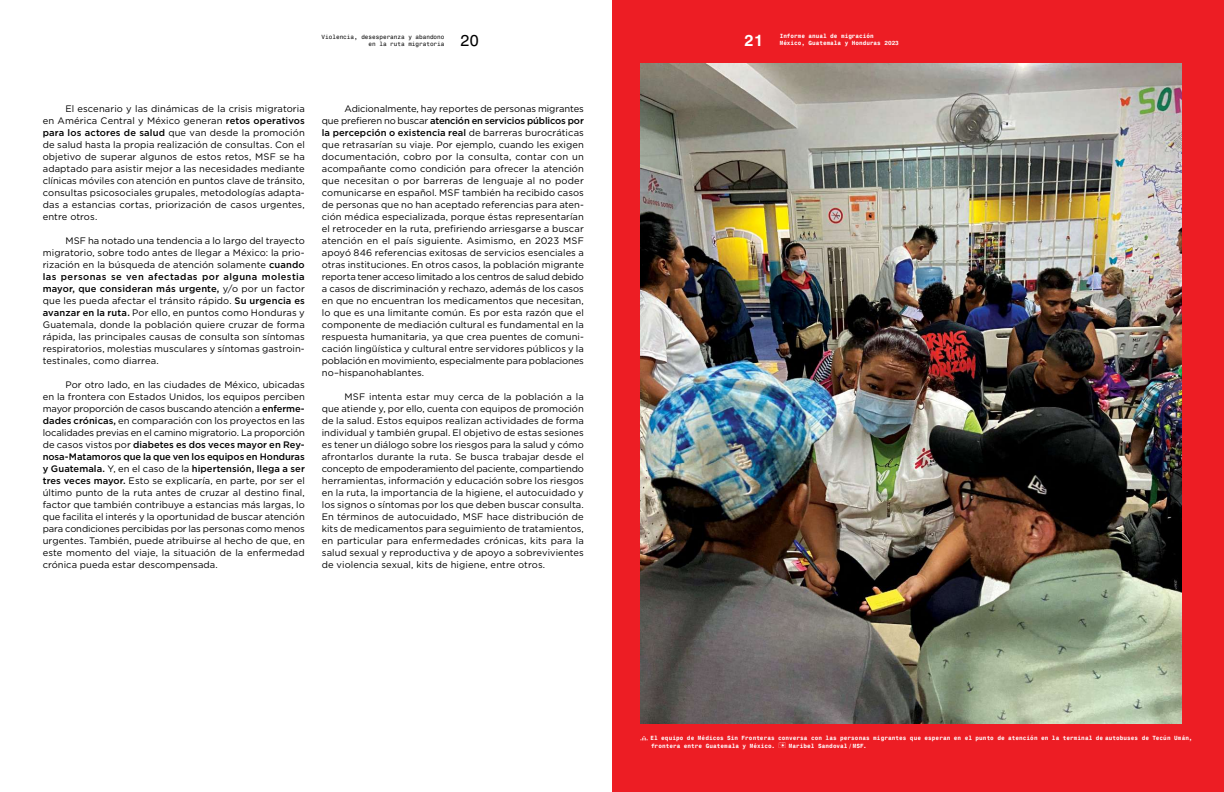
<style>
.page{position:relative;width:1224px;height:792px;background:#fff}
.page>*{position:absolute;margin:0;border:0;box-sizing:border-box;transform-origin:0 0}
.t1{font:700 16px "Monospace 821 BT";color:#fff}
.t2{font:16px "Monospace 821 BT";color:#000}
.t3{font:9.4px/12px "Gotham HTF";letter-spacing:.005em;color:#000;text-align:justify}
.t4{font:700 6px/7.4px "Monospace 821 BT";letter-spacing:.01em;color:#fff}
.t5{font:6px/7px "Monospace 821 BT";color:#000;text-align:right}
.s1{font-weight:500}
</style>
<div class="page">
<div style="left:612px;top:0;width:612px;height:792px;background:#ed1d24"></div>
<svg style="left:640px;top:736px;width:8px;height:4px"></svg>
<svg style="left:779px;top:742px;width:7px;height:6px"></svg>
<img style="left:640px;top:64px;width:541px;height:660px">
<p class="t5" style="left:322px;top:33px;width:124px">Violencia, desesperanza y abandono en la ruta migratoria</p>
<h1 class="t2" style="left:460px;top:30px;width:21px">20</h1>
<p class="t3" style="left:43px;top:102px;width:264px;text-indent:23px">El escenario y las dinámicas de la crisis migratoria en América Central y México generan <span class="s1">retos operativos para los actores de salud</span> que van desde la promoción de salud hasta la propia realización de consultas. Con el objetivo de superar algunos de estos retos, MSF se ha adaptado para asistir mejor a las necesidades mediante clínicas móviles con atención en puntos clave de tránsito, consultas psicosociales grupales, metodologías adapta&shy;das a estancias cortas, priorización de casos urgentes, entre otros.</p>
<p class="t3" style="left:43px;top:234px;width:264px;text-indent:23px">MSF ha notado una tendencia a lo largo del trayecto migratorio, sobre todo antes de llegar a México: la prio&shy;rización en la búsqueda de atención solamente <span class="s1">cuando las personas se ven afectadas por alguna molestia mayor, que consideran más urgente,</span> y/o por un factor que les pueda afectar el tránsito rápido. <span class="s1">Su urgencia es avanzar en la ruta.</span> Por ello, en puntos como Honduras y Guatemala, donde la población quiere cruzar de forma rápida, las principales causas de consulta son síntomas respiratorios, molestias musculares y síntomas gastroin&shy;testinales, como diarrea.</p>
<p class="t3" style="left:43px;top:378px;width:264px;text-indent:23px">Por otro lado, en las ciudades de México, ubicadas en la frontera con Estados Unidos, los equipos perciben mayor proporción de casos buscando atención a <span class="s1">enferme&shy;dades crónicas,</span> en comparación con los proyectos en las localidades previas en el camino migratorio. La proporción de casos vistos por <span class="s1">diabetes es dos veces mayor en Rey&shy;nosa-Matamoros que la que ven los equipos en Honduras y Guatemala.</span> Y, en el caso de la <span class="s1">hipertensión, llega a ser tres veces mayor.</span> Esto se explicaría, en parte, por ser el último punto de la ruta antes de cruzar al destino final, factor que también contribuye a estancias más largas, lo que facilita el interés y la oportunidad de buscar atención para condiciones percibidas por las personas como menos urgentes. También, puede atribuirse al hecho de que, en este momento del viaje, la situación de la enfermedad crónica pueda estar descompensada.</p>
<p class="t3" style="left:322px;top:102px;width:264px;text-indent:23px">Adicionalmente, hay reportes de personas migrantes que prefieren no buscar <span class="s1">atención en servicios públicos por la percepción o existencia real</span> de barreras burocráticas que retrasarían su viaje. Por ejemplo, cuando les exigen documentación, cobro por la consulta, contar con un acompañante como condición para ofrecer la atención que necesitan o por barreras de lenguaje al no poder comunicarse en español. MSF también ha recibido casos de personas que no han aceptado referencias para aten&shy;ción médica especializada, porque éstas representarían el retroceder en la ruta, prefiriendo arriesgarse a buscar atención en el país siguiente. Asimismo, en 2023 MSF apoyó 846 referencias exitosas de servicios esenciales a otras instituciones. En otros casos, la población migrante reporta tener acceso limitado a los centros de salud debido a casos de discriminación y rechazo, además de los casos en que no encuentran los medicamentos que necesitan, lo que es una limitante común. Es por esta razón que el componente de mediación cultural es fundamental en la respuesta humanitaria, ya que crea puentes de comuni&shy;cación lingüística y cultural entre servidores públicos y la población en movimiento, especialmente para poblaciones no–hispanohablantes.</p>
<p class="t3" style="left:322px;top:390px;width:264px;text-indent:23px">MSF intenta estar muy cerca de la población a la que atiende y, por ello, cuenta con equipos de promoción de la salud. Estos equipos realizan actividades de forma individual y también grupal. El objetivo de estas sesiones es tener un diálogo sobre los riesgos para la salud y cómo afrontarlos durante la ruta. Se busca trabajar desde el concepto de empoderamiento del paciente, compartiendo herramientas, información y educación sobre los riesgos en la ruta, la importancia de la higiene, el autocuidado y los signos o síntomas por los que deben buscar consulta.<br>En términos de autocuidado, MSF hace distribución de kits de medicamentos para seguimiento de tratamientos, en particular para enfermedades crónicas, kits para la salud sexual y reproductiva y de apoyo a sobrevivientes de violencia sexual, kits de higiene, entre otros.</p>
<p class="t4" style="left:780px;top:33px;width:95px">Informe anual de migración</p>
<h1 class="t1" style="left:744px;top:30px;width:21px">21</h1>
<p class="t4" style="left:780px;top:40px;width:121px">México, Guatemala y Honduras 2023</p>
<p class="t4" style="left:651px;top:735px;width:543px">El equipo de Médicos Sin Fronteras conversa con las personas migrantes que esperan en el punto de atención en la terminal de autobuses de Tecún Umán, frontera entre Guatemala y México.</p>
<p class="t4" style="left:789px;top:742px;width:79px">Maribel Sandoval/MSF.</p>
</div>
